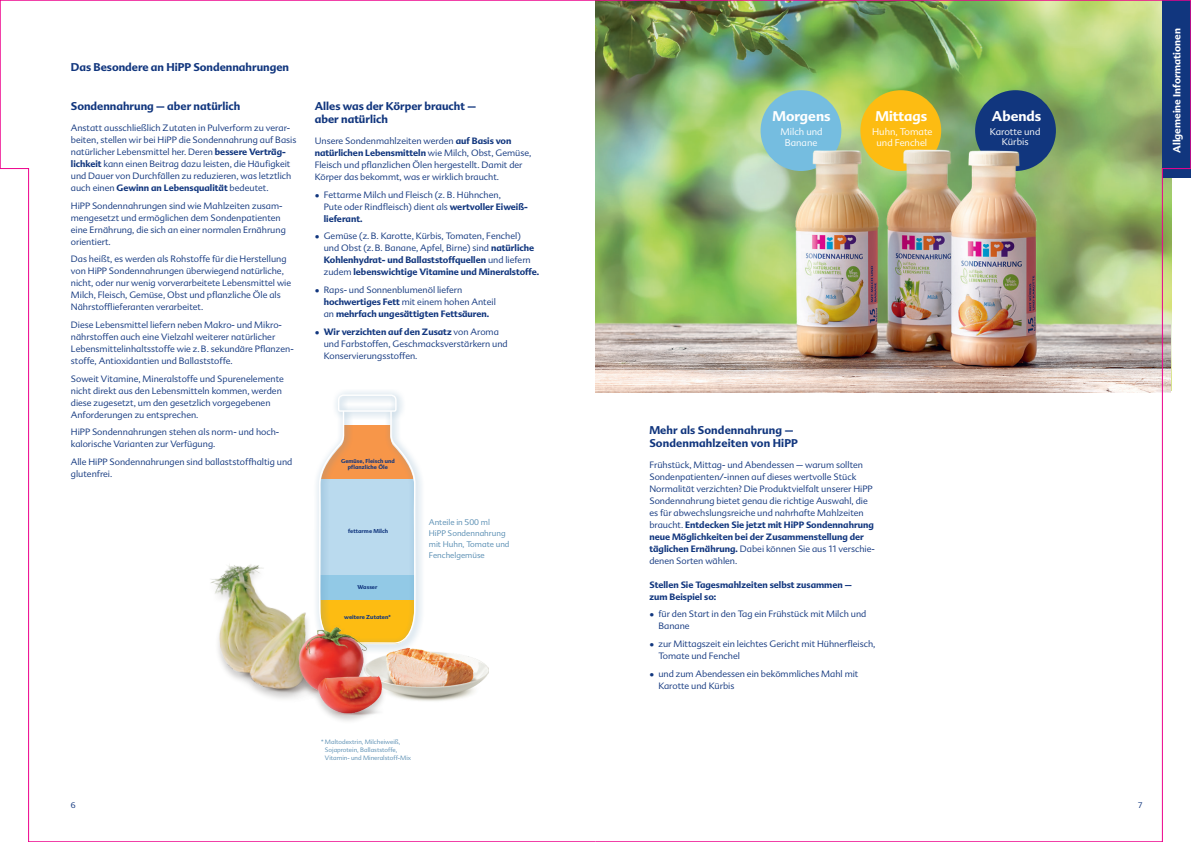
<style>
.page{position:relative;width:1191px;height:842px;background:#fff}
.page>*{position:absolute;margin:0;border:0;box-sizing:border-box;transform-origin:0 0}
.t1{font:700 13.7px "Advert Pro";color:#fff}
.t2{font:700 11px/13px "Advert Pro";color:#11367e}
.t3{font:700 10px "Advert Pro";color:#fff}
.t4{font:300 9.4px/10.7px "Advert Pro";color:#fff;text-align:center}
.t5{font:300 9px/12px "Advert Pro";color:#11367e}
.t6{font:700 9px/12px "Advert Pro";color:#11367e}
.t7{font:300 8px/11px "Advert Pro";color:#588db2}
.t8{font:300 8px "Advert Pro";color:#11367e}
.t9{font:300 6.2px/8.2px "Advert Pro";color:#588db2}
.t10{font:700 5.6px/7px "Advert Pro";letter-spacing:.01em;color:#11367e;text-align:center}
.s1{font-weight:700}
.s2{font-family:"Arial";font-weight:700;font-size:8px}
</style>
<div class="page">
<img style="left:596px;top:0;width:595px;height:842px">
<svg style="left:0;top:0;width:596px;height:842px"></svg>
<p class="t2" style="left:71px;top:60px;width:220px">Das Besondere an HiPP Sondennahrungen</p>
<p class="t2" style="left:71px;top:100px;width:171px">Sondennahrung – aber natürlich</p>
<p class="t5" style="left:71px;top:122px;width:227px">Anstatt ausschließlich Zutaten in Pulverform zu verar&shy;beiten, stellen wir bei HiPP die Sondennahrung auf Basis natürlicher Lebensmittel her. Deren <span class="s1">bessere Verträg&shy;lichkeit</span> kann einen Beitrag dazu leisten, die Häufigkeit und Dauer von Durchfällen zu reduzieren, was letztlich auch einen <span class="s1">Gewinn an Lebensqualität</span> bedeutet.</p>
<p class="t5" style="left:71px;top:199px;width:216px">HiPP Sondennahrungen sind wie Mahlzeiten zusam&shy;mengesetzt und ermöglichen dem Sondenpatienten eine Ernährung, die sich an einer normalen Ernährung orientiert.</p>
<p class="t5" style="left:71px;top:253px;width:222px">Das heißt, es werden als Rohstoffe für die Herstellung von HiPP Sondennahrungen überwiegend natürliche, nicht, oder nur wenig vorverarbeitete Lebensmittel wie Milch, Fleisch, Gemüse, Obst und pflanzliche Öle als Nährstofflieferanten verarbeitet.</p>
<p class="t5" style="left:71px;top:319px;width:224px">Diese Lebensmittel liefern neben Makro- und Mikro&shy;nährstoffen auch eine Vielzahl weiterer natürlicher Lebensmittelinhaltsstoffe wie z.B. sekundäre Pflanzen&shy;stoffe, Antioxidantien und Ballaststoffe.</p>
<p class="t5" style="left:71px;top:372px;width:214px">Soweit Vitamine, Mineralstoffe und Spurenelemente nicht direkt aus den Lebensmitteln kommen, werden diese zugesetzt, um den gesetzlich vorgegebenen Anforderungen zu entsprechen.</p>
<p class="t5" style="left:71px;top:426px;width:210px">HiPP Sondennahrungen stehen als norm- und hoch&shy;kalorische Varianten zur Verfügung.</p>
<p class="t5" style="left:71px;top:456px;width:223px">Alle HiPP Sondennahrungen sind ballaststoffhaltig und glutenfrei.</p>
<p class="t2" style="left:315px;top:100px;width:163px">Alles was der Körper braucht – aber natürlich</p>
<p class="t5" style="left:315px;top:135px;width:218px">Unsere Sondenmahlzeiten werden <span class="s1">auf Basis von natürlichen Lebensmitteln</span> wie Milch, Obst, Gemüse, Fleisch und pflanzlichen Ölen hergestellt. Damit der Körper das bekommt, was er wirklich braucht.</p>
<p class="t5" style="left:324px;top:188px;width:206px;text-indent:-9px"><span class="s2">●</span> Fettarme Milch und Fleisch (z. B. Hühnchen,<br>Pute oder Rindfleisch) dient als <span class="s1">wertvoller Eiweiß&shy;lieferant.</span></p>
<p class="t5" style="left:324px;top:230px;width:217px;text-indent:-9px"><span class="s2">●</span> Gemüse (z.B. Karotte, Kürbis, Tomaten, Fenchel)<br>und Obst (z.B. Banane, Apfel, Birne) sind <span class="s1">natürliche Kohlenhydrat- und Ballaststoffquellen</span> und liefern zudem <span class="s1">lebenswichtige Vitamine und Mineralstoffe.</span></p>
<p class="t5" style="left:324px;top:284px;width:174px;text-indent:-9px"><span class="s2">●</span> Raps- und Sonnenblumenöl liefern <span class="s1">hochwertiges Fett</span> mit einem hohen Anteil an <span class="s1">mehrfach ungesättigten Fettsäuren.</span></p>
<p class="t5" style="left:324px;top:325px;width:185px;text-indent:-9px"><span class="s2">●</span> <span class="s1">Wir verzichten auf den Zusatz</span> von Aroma und Farbstoffen, Geschmacksverstärkern und<br>Konservierungsstoffen.</p>
<p class="t10" style="left:341px;top:457px;width:55px">Gemüse, Fleisch und pflanzliche Öle</p>
<p class="t10" style="left:348px;top:527px;width:41px">fettarme Milch</p>
<p class="t10" style="left:358px;top:584px;width:21px">Wasser</p>
<p class="t10" style="left:344px;top:614px;width:48px">weitere Zutaten*</p>
<p class="t7" style="left:429px;top:517px;width:82px">Anteile in 500 ml<br>HiPP Sondennahrung mit Huhn, Tomate und<br>Fenchelgemüse</p>
<p class="t9" style="left:325px;top:737px;width:88px;text-indent:-4px">* Maltodextrin, Milcheiweiß,<br>Sojaprotein, Ballaststoffe,<br>Vitamin- und Mineralstoff-Mix</p>
<p class="t1" style="left:772px;top:107px;width:59px">Morgens</p>
<p class="t4" style="left:780px;top:126px;width:44px">Milch und<br>Banane</p>
<p class="t1" style="left:875px;top:107px;width:53px">Mittags</p>
<p class="t4" style="left:872px;top:126px;width:62px">Huhn, Tomate und Fenchel</p>
<p class="t1" style="left:992px;top:107px;width:51px">Abends</p>
<p class="t4" style="left:989px;top:126px;width:52px">Karotte und<br>Kürbis</p>
<p class="t2" style="left:649px;top:424px;width:150px">Mehr als Sondennahrung –<br>Sondenmahlzeiten von HiPP</p>
<p class="t5" style="left:649px;top:458px;width:225px">Frühstück, Mittag- und Abendessen – warum sollten Sondenpatienten/-innen auf dieses wertvolle Stück Normalität verzichten? Die Produktvielfalt unserer HiPP Sondennahrung bietet genau die richtige Auswahl, die</p>
<p class="t5" style="left:649px;top:506px;width:227px">es für abwechslungsreiche und nahrhafte Mahlzeiten braucht. <span class="s1">Entdecken Sie jetzt mit HiPP Sondennahrung neue Möglichkeiten bei der Zusammenstellung der täglichen Ernährung.</span> Dabei können Sie aus 11 verschie&shy;denen Sorten wählen.</p>
<p class="t6" style="left:649px;top:578px;width:204px">Stellen Sie Tagesmahlzeiten selbst zusammen – zum Beispiel so:</p>
<p class="t5" style="left:658px;top:608px;width:209px;text-indent:-9px"><span class="s2">●</span> für den Start in den Tag ein Frühstück mit Milch und<br>Banane</p>
<p class="t5" style="left:658px;top:638px;width:219px;text-indent:-9px"><span class="s2">●</span> zur Mittagszeit ein leichtes Gericht mit Hühnerfleisch,<br>Tomate und Fenchel</p>
<p class="t5" style="left:658px;top:667px;width:202px;text-indent:-9px"><span class="s2">●</span> und zum Abendessen ein bekömmliches Mahl mit<br>Karotte und Kürbis</p>
<p class="t8" style="left:71px;top:800px;width:6px">6</p>
<p class="t8" style="left:1138px;top:800px;width:6px">7</p>
<p class="t3" style="left:1170px;top:153px;width:126px;rotate:-90deg">Allgemeine Informationen</p>
</div>
